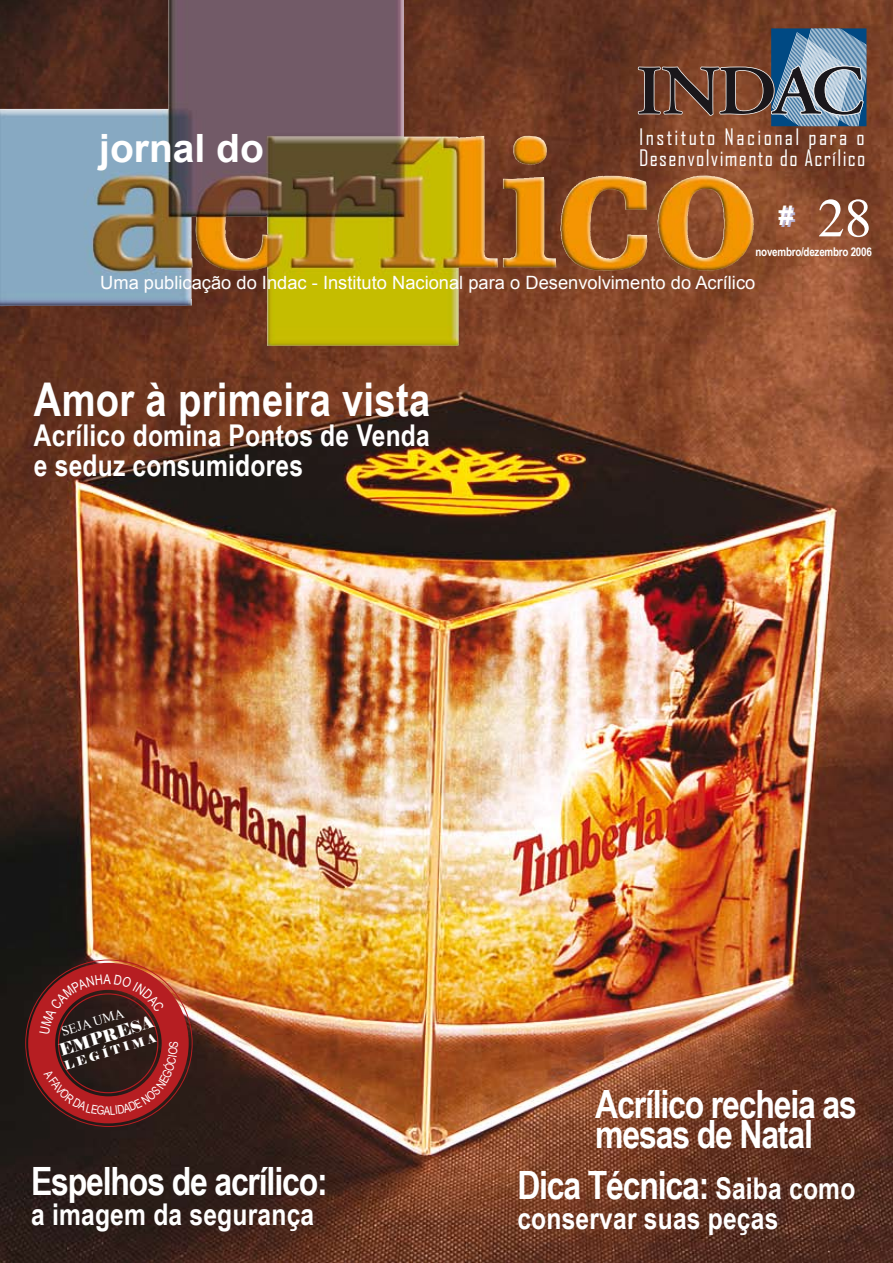
<style>
.page{position:relative;width:893px;height:1263px;background:#fff}
.page>*{position:absolute;margin:0;border:0;box-sizing:border-box;transform-origin:0 0}
.t1{font:700 46.5px "Arial Narrow";letter-spacing:.005em;color:#fff}
.t2{font:700 39px/30px "Arial Narrow";letter-spacing:-.03em;color:#fff}
.t3{font:700 39px "Arial";color:#fff}
.t4{font:700 30px/30px "Arial Narrow";letter-spacing:.005em;color:#fff}
.t5{font:700 27px "Arial";color:#bcb4d2}
.t6{font:21.75px/21.8px "Agency FB";letter-spacing:.06em;color:#fff}
.t7{font:18.3px "Arial";color:#fff}
.t8{font:16.5px "Elephant";color:#fff}
.t9{font:13.5px "Times New Roman";color:#fff}
.t10{font:700 12px "Arial Narrow";letter-spacing:-.02em;color:#fff}
.t11{font:12px "Elephant";color:#fff}
.t12{font:12px "Arial Narrow";color:#fff}
.s1{font-size:30px}
</style>
<div class="page">
<img style="left:0;top:0;width:893px;height:1263px">
<div style="left:28px;top:963px;width:161px;height:160px;border:27px solid #b61e22;border-radius:50%"></div>
<img style="left:0;top:0;width:648px;height:346px">
<svg style="left:638px;top:28px;width:228px;height:98px"></svg>
<svg style="left:819px;top:199px;width:50px;height:38px"></svg>
<svg style="left:39px;top:974px;width:126px;height:60px"></svg>
<svg style="left:44px;top:1069px;width:60px;height:46px"></svg>
<svg style="left:110px;top:1041px;width:68px;height:73px"></svg>
<h2 class="t3" style="left:99px;top:123px;width:166px">jornal do</h2>
<p class="t6" style="left:639px;top:125px;width:228px">Instituto Nacional para o<br>Desenvolvimento do Acrílico</p>
<p class="t5" style="left:780px;top:200px;width:17px">#</p>
<p class="t10" style="left:755px;top:243px;width:118px">novembro/dezembro 2006</p>
<p class="t7" style="left:100px;top:271px;width:657px">Uma publicação do Indac - Instituto Nacional para o Desenvolvimento do Acrílico</p>
<h1 class="t1" style="left:34px;top:364px;width:398px">Amor à primeira vista</h1>
<p class="t4" style="left:34px;top:419px;width:397px">Acrílico domina Pontos de Venda e seduz consumidores</p>
<p class="t9" style="left:59px;top:1023px;width:66px;rotate:-17deg">SEJA UMA</p>
<p class="t8" style="left:57px;top:1040px;width:100px;rotate:-17deg">EMPRESA</p>
<p class="t11" style="left:62px;top:1058px;width:97px;rotate:-17deg">LEGÍTIMA</p>
<p class="t12" style="left:104px;top:1101px;width:8px">A</p>
<h2 class="t2" style="left:31px;top:1165px;width:298px">Espelhos de acrílico:</h2>
<p class="t4" style="left:31px;top:1198px;width:285px">a imagem da segurança</p>
<h2 class="t2" style="left:595px;top:1087px;width:263px">Acrílico recheia as mesas de Natal</h2>
<h2 class="t2" style="left:517px;top:1168px;width:340px">Dica Técnica: <span class="s1">Saiba como</span></h2>
<p class="t4" style="left:517px;top:1202px;width:263px">conservar suas peças</p>
</div>
